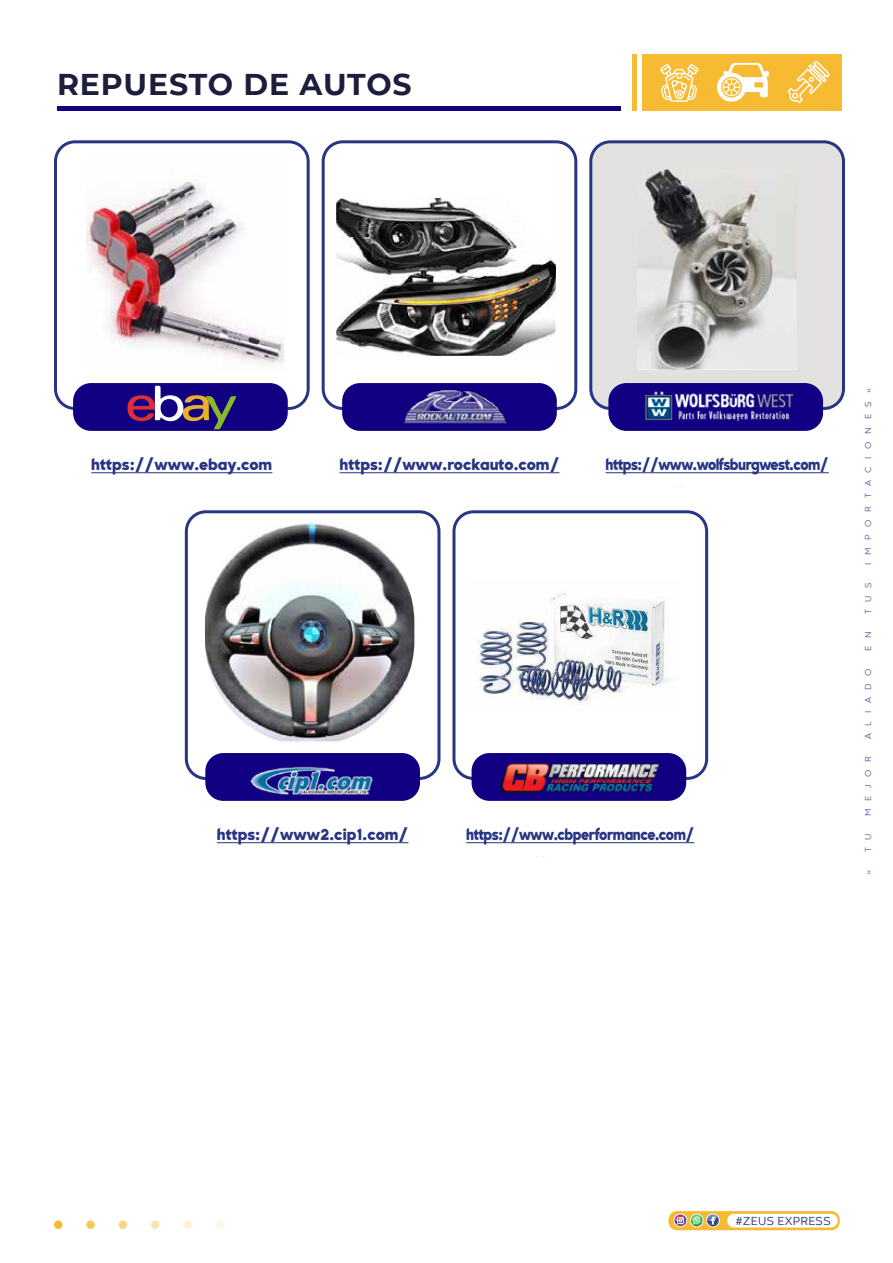
<style>
.page{position:relative;width:893px;height:1263px;background:#fff}
.page>*{position:absolute;margin:0;border:0;box-sizing:border-box;transform-origin:0 0}
.t1{font:700 30px "Montserrat";letter-spacing:.025em;color:#1d1d3c}
.t2{font:900 18px "Slenco";color:#283583}
.t3{font:900 18px "Slenco";letter-spacing:-.025em;color:#283583;scale:.9 1}
.t4{font:12px "Codec Warm Trial News";letter-spacing:.03em;color:#283583}
.t5{font:9px "Codec Warm Trial News";letter-spacing:.85em;color:#5b5b9e}
</style>
<div class="page">
<div style="left:54px;top:1220px;width:9px;height:9px;background:#f7ba33;border-radius:50%"></div>
<div style="left:151px;top:1220px;width:8px;height:9px;background:#fbe3ae;border-radius:50%"></div>
<svg style="left:86px;top:1220px;width:9px;height:9px"></svg>
<svg style="left:183px;top:1220px;width:9px;height:9px"></svg>
<div style="left:119px;top:1220px;width:8px;height:9px;background:#fad584;border-radius:50%"></div>
<div style="left:216px;top:1220px;width:8px;height:9px;background:#fef8eb;border-radius:50%"></div>
<svg style="left:668px;top:1211px;width:172px;height:19px"></svg>
<div style="left:727px;top:1214px;width:111px;height:13px;background:#fff;border-radius:7px"></div>
<svg style="left:690px;top:1213px;width:14px;height:14px"></svg>
<svg style="left:706px;top:1213px;width:14px;height:14px"></svg>
<svg style="left:674px;top:1214px;width:45px;height:12px"></svg>
<div style="left:322px;top:140px;width:255px;height:270px;border:3px solid #283583;border-radius:20px"></div>
<div style="left:591px;top:142px;width:252px;height:266px;background:#e2e1df;border-radius:20px"></div>
<img style="left:638px;top:170px;width:158px;height:199px">
<div style="left:589px;top:140px;width:256px;height:270px;border:3px solid #283583;border-radius:20px"></div>
<hr style="left:339px;top:472px;width:220px;height:1px;background:#283583">
<hr style="left:605px;top:472px;width:224px;height:1px;background:#283583">
<div style="left:342px;top:383px;width:215px;height:48px;background:#110081;border-radius:18px"></div>
<div style="left:608px;top:383px;width:215px;height:48px;background:#110081;border-radius:18px"></div>
<div style="left:643px;top:54px;width:199px;height:57px;background:#f7ba33"></div>
<div style="left:632px;top:54px;width:5px;height:57px;background:#f7ba33"></div>
<div style="left:57px;top:106px;width:563px;height:5px;background:#110081"></div>
<svg style="left:787px;top:61px;width:43px;height:42px"></svg>
<svg style="left:717px;top:63px;width:52px;height:39px"></svg>
<svg style="left:660px;top:64px;width:39px;height:38px"></svg>
<img style="left:404px;top:390px;width:103px;height:33px">
<div style="left:185px;top:510px;width:255px;height:270px;border:3px solid #283583;border-radius:20px"></div>
<div style="left:452px;top:510px;width:256px;height:270px;border:3px solid #283583;border-radius:20px"></div>
<hr style="left:217px;top:842px;width:191px;height:1px;background:#283583">
<hr style="left:466px;top:842px;width:228px;height:1px;background:#283583">
<div style="left:205px;top:753px;width:215px;height:48px;background:#110081;border-radius:18px"></div>
<div style="left:472px;top:753px;width:214px;height:48px;background:#110081;border-radius:18px"></div>
<img style="left:250px;top:766px;width:123px;height:29px">
<img style="left:501px;top:763px;width:158px;height:31px">
<img style="left:645px;top:391px;width:149px;height:31px">
<div style="left:54px;top:140px;width:256px;height:270px;border:3px solid #283583;border-radius:20px"></div>
<hr style="left:91px;top:472px;width:181px;height:1px;background:#283583">
<div style="left:73px;top:383px;width:215px;height:48px;background:#110081;border-radius:18px"></div>
<svg style="left:127px;top:386px;width:109px;height:43px"></svg>
<img style="left:86px;top:180px;width:197px;height:183px">
<img style="left:205px;top:517px;width:209px;height:228px;border-radius:105px">
<img style="left:477px;top:593px;width:192px;height:110px">
<svg style="left:336px;top:197px;width:220px;height:159px"></svg>
<h1 class="t1" style="left:57px;top:62px;width:356px">REPUESTO DE AUTOS</h1>
<p class="t2" style="left:91px;top:455px;width:183px">https://www.ebay.com</p>
<p class="t2" style="left:339px;top:455px;width:221px">https://www.rockauto.com/</p>
<p class="t3" style="left:605px;top:455px;width:250px">https://www.wolfsburgwest.com/</p>
<p class="t2" style="left:217px;top:825px;width:193px">https://www2.cip1.com/</p>
<p class="t3" style="left:466px;top:825px;width:255px">https://www.cbperformance.com/</p>
<p class="t5" style="left:863px;top:565px;width:178px;rotate:-90deg">IMPORTACIONES«</p>
<p class="t5" style="left:863px;top:614px;width:34px;rotate:-90deg">TUS</p>
<p class="t5" style="left:863px;top:651px;width:21px;rotate:-90deg">E N</p>
<p class="t5" style="left:863px;top:739px;width:72px;rotate:-90deg">ALIADO</p>
<p class="t5" style="left:863px;top:816px;width:61px;rotate:-90deg">MEJOR</p>
<p class="t5" style="left:863px;top:875px;width:43px;rotate:-90deg">» T U</p>
<p class="t4" style="left:735px;top:1213px;width:97px">#ZEUS EXPRESS</p>
</div>
